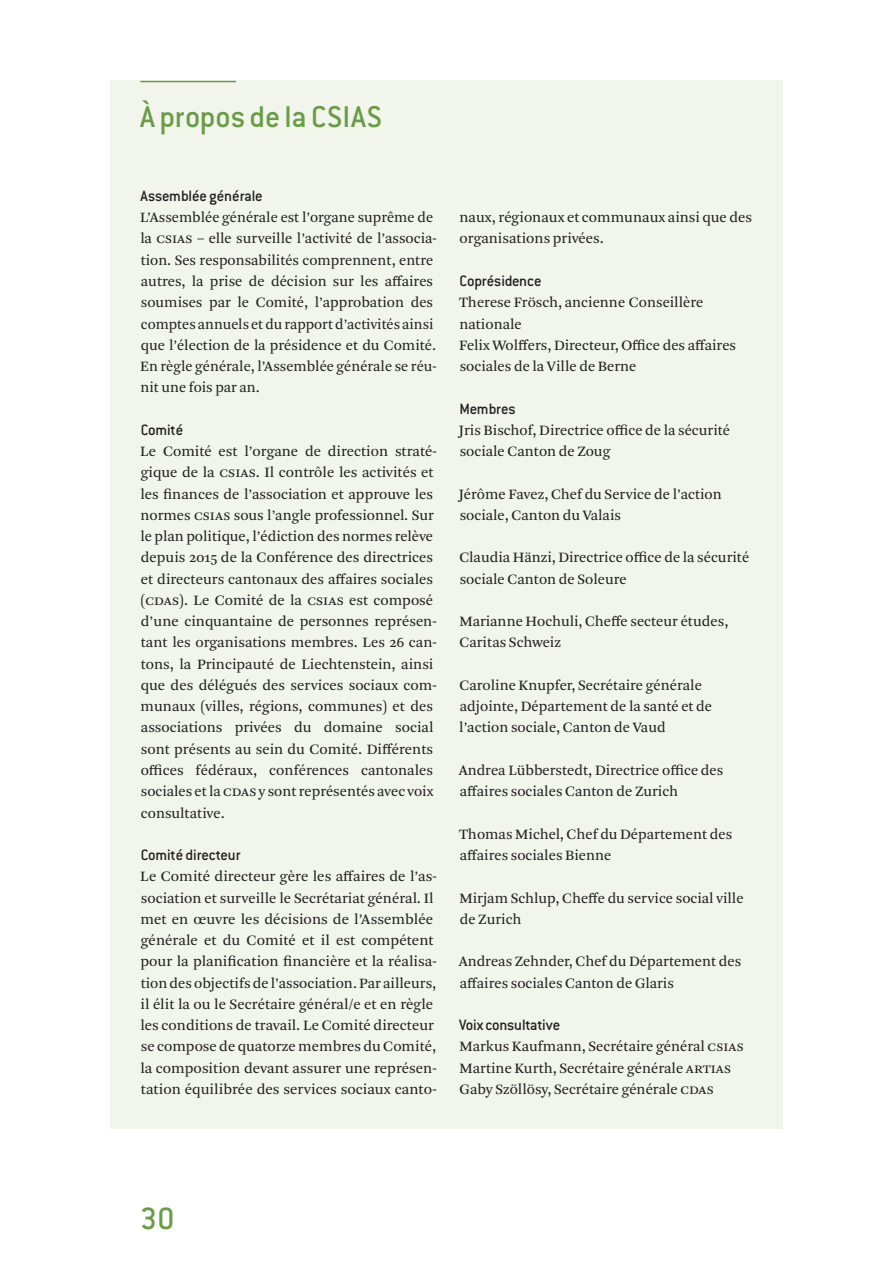
<style>
.page{position:relative;width:893px;height:1263px;background:#fff}
.page>*{position:absolute;margin:0;border:0;box-sizing:border-box;transform-origin:0 0}
.t1{font:500 33.75px "Conduit ITC Std";color:#699d45}
.t2{font:500 33px "Conduit ITC Std";color:#699d45}
.t3{font:500 16.5px "Conduit ITC Std";letter-spacing:-.01em;color:#231f20}
.t4{font:15px/21.3px "Arnhem Pro Blond";color:#231f20}
</style>
<div class="page">
<div style="left:111px;top:81px;width:672px;height:1048px;background:#f2f5ec"></div>
<hr style="left:140px;top:81px;width:96px;height:1px;background:#699d45">
<h2 class="t2" style="left:140px;top:96px;width:243px">À propos de la CSIAS</h2>
<p class="t3" style="left:141px;top:186px;width:124px">Assemblée générale</p>
<p class="t4" style="left:140px;top:207px;width:298px">L’Assemblée générale est l’organe suprême de la CSIAS – elle surveille l’activité de l’associa&shy;tion. Ses responsabilités comprennent, entre autres, la prise de décision sur les affaires soumises par le Comité, l’approbation des comptes annuels et du rapport d’activités ainsi que l’élection de la présidence et du Comité.<br>En règle générale, l’Assemblée générale se réu&shy;nit une fois par an.</p>
<p class="t3" style="left:141px;top:420px;width:44px">Comité</p>
<p class="t4" style="left:140px;top:441px;width:298px">Le Comité est l’organe de direction straté&shy;gique de la CSIAS. Il contrôle les activités et les finances de l’association et approuve les normes CSIAS sous l’angle professionnel. Sur le plan politique, l’édiction des normes relève depuis 2015 de la Conférence des directrices et directeurs cantonaux des affaires sociales (CDAS). Le Comité de la CSIAS est composé d’une cinquantaine de personnes représen&shy;tant les organisations membres. Les 26 can&shy;tons, la Principauté de Liechtenstein, ainsi que des délégués des services sociaux com&shy;munaux (villes, régions, communes) et des associations privées du domaine social sont présents au sein du Comité. Différents offices fédéraux, conférences cantonales sociales et la CDAS y sont représentés avec voix consultative.</p>
<p class="t3" style="left:141px;top:845px;width:101px">Comité directeur</p>
<p class="t4" style="left:140px;top:866px;width:298px">Le Comité directeur gère les affaires de l’as&shy;sociation et surveille le Secrétariat général. Il met en œuvre les décisions de l’Assemblée générale et du Comité et il est compétent pour la planification financière et la réalisa&shy;tion des objectifs de l’association. Par ailleurs, il élit la ou le Secrétaire général/e et en règle les conditions de travail. Le Comité directeur se compose de quatorze membres du Comité, la composition devant assurer une représen&shy;tation équilibrée des services sociaux canto-</p>
<p class="t4" style="left:459px;top:207px;width:294px">naux, régionaux et communaux ainsi que des organisations privées.</p>
<p class="t3" style="left:460px;top:271px;width:83px">Coprésidence</p>
<p class="t4" style="left:459px;top:292px;width:279px">Therese Frösch, ancienne Conseillère nationale<br>Felix Wolffers, Directeur, Office des affaires sociales de la Ville de Berne</p>
<p class="t3" style="left:460px;top:398px;width:58px">Membres</p>
<p class="t4" style="left:459px;top:419px;width:273px">Jris Bischof, Directrice office de la sécurité sociale Canton de Zoug</p>
<p class="t4" style="left:459px;top:483px;width:264px">Jérôme Favez, Chef du Service de l’action sociale, Canton du Valais</p>
<p class="t4" style="left:459px;top:547px;width:291px">Claudia Hänzi, Directrice office de la sécurité sociale Canton de Soleure</p>
<p class="t4" style="left:459px;top:611px;width:271px">Marianne Hochuli, Cheffe secteur études,<br>Caritas Schweiz</p>
<p class="t4" style="left:459px;top:675px;width:254px">Caroline Knupfer, Secrétaire générale adjointe, Département de la santé et de l’action sociale, Canton de Vaud</p>
<p class="t4" style="left:459px;top:760px;width:266px">Andrea Lübberstedt, Directrice office des affaires sociales Canton de Zurich</p>
<p class="t4" style="left:459px;top:823px;width:275px">Thomas Michel, Chef du Département des affaires sociales Bienne</p>
<p class="t4" style="left:459px;top:887px;width:286px">Mirjam Schlup, Cheffe du service social ville de Zurich</p>
<p class="t4" style="left:459px;top:951px;width:284px">Andreas Zehnder, Chef du Département des affaires sociales Canton de Glaris</p>
<p class="t3" style="left:459px;top:1015px;width:103px">Voix consultative</p>
<p class="t4" style="left:459px;top:1036px;width:286px">Markus Kaufmann, Secrétaire général CSIAS<br>Martine Kurth, Secrétaire générale ARTIAS<br>Gaby Szöllösy, Secrétaire générale CDAS</p>
<h1 class="t1" style="left:140px;top:1198px;width:36px">30</h1>
</div>
